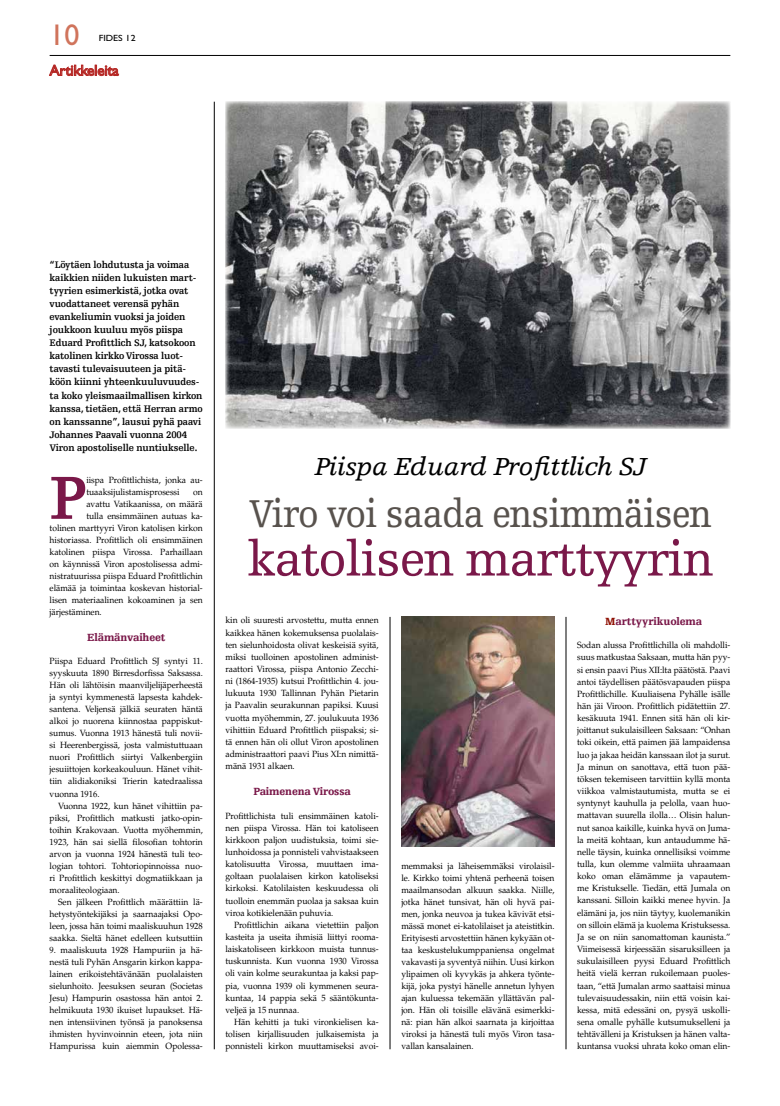
<style>
.page{position:relative;width:780px;height:1106px;background:#fff}
.page>*{position:absolute;margin:0;border:0;box-sizing:border-box;transform-origin:0 0}
.t1{font:700 64.2px "Egyptienne FLT Std";color:#7a1849;scale:.95 1}
.t2{font:51px "Egyptienne FLT Std";letter-spacing:-.035em;color:#7a1849}
.t3{font:41px "Egyptienne FLT Std";letter-spacing:-.035em;color:#58524d;scale:.91 1}
.t4{font:30px "Gill Sans Std";color:#d0745c}
.t5{font:italic 26px "Egyptienne FLT Std";letter-spacing:-.015em;color:#000}
.t6{font:15px "Gill Sans Std";letter-spacing:-.01em;color:#b52724}
.t7{font:900 11px "Egyptienne FLT Std";letter-spacing:-.015em;color:#7a1849;scale:.95 1}
.t8{font:700 10px/13px "Egyptienne FLT Std";letter-spacing:-.015em;color:#000;scale:.95 1}
.t9{font:9px/12.1px "Palatino LT Std";letter-spacing:-.005em;color:#000;text-align:justify;scale:.95 1}
.t10{font:9px "Gill Sans Std";color:#000;scale:1.1 1}
.s1{color:#8d0e01}
</style>
<div class="page">
<hr style="left:50px;top:55px;width:680px;height:1px;background:#000">
<svg style="left:49px;top:65px;width:70px;height:11px"></svg>
<hr style="left:214px;top:102px;width:1px;height:947px;background:#000">
<hr style="left:566px;top:617px;width:1px;height:432px;background:#000">
<hr style="left:390px;top:617px;width:1px;height:432px;background:#000">
<img style="left:225px;top:102px;width:505px;height:326px">
<img style="left:401px;top:617px;width:153px;height:229px">
<h3 class="t4" style="left:50px;top:18px;width:31px">10</h3>
<p class="t10" style="left:99px;top:33px;width:35px">FIDES 12</p>
<h3 class="t6" style="left:50px;top:62px;width:71px">Artikkeleita</h3>
<p class="t8" style="left:50px;top:258px;width:163px">“Löytäen lohdutusta ja voimaa kaikkien niiden lukuisten mart&shy;tyyrien esimerkistä, jotka ovat vuodattaneet verensä pyhän evankeliumin vuoksi ja joiden joukkoon kuuluu myös piispa<br>Eduard Profittlich SJ, katsokoon katolinen kirkko Virossa luot&shy;tavasti tulevaisuuteen ja pitä&shy;köön kiinni yhteenkuuluvuudes&shy;ta koko yleismaailmallisen kirkon kanssa, tietäen, että Herran armo on kanssanne”, lausui pyhä paavi<br>Johannes Paavali vuonna 2004<br>Viron apostoliselle nuntiukselle.</p>
<h1 class="t1" style="left:50px;top:462px;width:41px">P</h1>
<p class="t9" style="left:86px;top:474px;width:124px">iispa Profittlichista, jonka au&shy;tuaaksijulistamisprosessi</p>
<p class="t9" style="left:193px;top:486px;width:12px">on</p>
<p class="t9" style="left:86px;top:498px;width:124px">avattu Vatikaanissa, on määrä</p>
<p class="t9" style="left:86px;top:510px;width:124px">tulla ensimmäinen autuas ka-</p>
<p class="t9" style="left:50px;top:522px;width:163px">tolinen marttyyri Viron katolisen kirkon</p>
<p class="t9" style="left:50px;top:534px;width:163px">historiassa. Profittlich oli ensimmäinen</p>
<p class="t9" style="left:50px;top:546px;width:163px">katolinen piispa Virossa. Parhaillaan</p>
<p class="t9" style="left:50px;top:558px;width:163px">on käynnissä Viron apostolisessa admi-</p>
<p class="t9" style="left:50px;top:570px;width:163px">nistratuurissa piispa Eduard Profittlichin</p>
<p class="t9" style="left:50px;top:582px;width:163px">elämää ja toimintaa koskevan historial-</p>
<p class="t9" style="left:50px;top:594px;width:163px">lisen materiaalinen kokoaminen ja sen</p>
<p class="t9" style="left:50px;top:606px;width:56px">järjestäminen.</p>
<p class="t7" style="left:87px;top:631px;width:84px">Elämänvaiheet</p>
<p class="t9" style="left:50px;top:655px;width:163px">Piispa Eduard Profittlich SJ syntyi 11. syyskuuta 1890 Birresdorfissa Saksassa.<br>Hän oli lähtöisin maanviljelijäperheestä ja syntyi kymmenestä lapsesta kahdek&shy;santena. Veljensä jälkiä seuraten häntä alkoi jo nuorena kiinnostaa pappiskut&shy;sumus. Vuonna 1913 hänestä tuli novii&shy;si Heerenbergissä, josta valmistuttuaan nuori Profittlich siirtyi Valkenbergiin jesuiittojen korkeakouluun. Hänet vihit&shy;tiin alidiakoniksi Trierin katedraalissa vuonna 1916.</p>
<p class="t9" style="left:50px;top:799px;width:163px;text-indent:9px">Vuonna 1922, kun hänet vihittiin pa&shy;piksi, Profittlich matkusti jatko-opin&shy;toihin Krakovaan. Vuotta myöhemmin, 1923, hän sai siellä filosofian tohtorin arvon ja vuonna 1924 hänestä tuli teo&shy;logian tohtori. Tohtoriopinnoissa nuo&shy;ri Profittlich keskittyi dogmatiikkaan ja moraaliteologiaan.</p>
<p class="t9" style="left:50px;top:896px;width:163px;text-indent:9px">Sen jälkeen Profittlich määrättiin lä&shy;hetystyöntekijäksi ja saarnaajaksi Opo&shy;leen, jossa hän toimi maaliskuuhun 1928 saakka. Sieltä hänet edelleen kutsuttiin</p>
<p class="t9" style="left:50px;top:944px;width:163px">9. maaliskuuta 1928 Hampuriin ja hä&shy;nestä tuli Pyhän Ansgarin kirkon kappa&shy;lainen erikoistehtävänään puolalaisten sielunhoito. Jeesuksen seuran (Societas Jesu) Hampurin osastossa hän antoi 2. helmikuuta 1930 ikuiset lupaukset. Hä&shy;nen intensiivinen työnsä ja panoksensa ihmisten hyvinvoinnin eteen, jota niin Hampurissa kuin aiemmin Opolessa-</p>
<h3 class="t5" style="left:315px;top:453px;width:333px">Piispa Eduard Profittlich SJ</h3>
<h3 class="t3" style="left:249px;top:490px;width:510px">Viro voi saada ensimmäisen</h3>
<h2 class="t2" style="left:247px;top:531px;width:468px">katolisen marttyyrin</h2>
<p class="t7" style="left:605px;top:615px;width:104px"><span class="s1">M</span>arttyyrikuolema</p>
<p class="t9" style="left:577px;top:639px;width:163px">Sodan alussa Profittlichilla oli mahdolli&shy;suus matkustaa Saksaan, mutta hän pyy&shy;si ensin paavi Pius XII:lta päätöstä. Paavi antoi täydellisen päätösvapauden piispa Profittlichille. Kuuliaisena Pyhälle isälle hän jäi Viroon. Profittlich pidätettiin 27. kesäkuuta 1941. Ennen sitä hän oli kir&shy;joittanut sukulaisilleen Saksaan: “Onhan toki oikein, että paimen jää lampaidensa luo ja jakaa heidän kanssaan ilot ja surut.<br>Ja minun on sanottava, että tuon pää&shy;töksen tekemiseen tarvittiin kyllä monta viikkoa valmistautumista, mutta se ei syntynyt kauhulla ja pelolla, vaan huo&shy;mattavan suurella ilolla… Olisin halun&shy;nut sanoa kaikille, kuinka hyvä on Juma&shy;la meitä kohtaan, kun antaudumme hä&shy;nelle täysin, kuinka onnellisiksi voimme tulla, kun olemme valmiita uhraamaan koko oman elämämme ja vapautem&shy;me Kristukselle. Tiedän, että Jumala on kanssani. Silloin kaikki menee hyvin. Ja elämäni ja, jos niin täytyy, kuolemanikin on silloin elämä ja kuolema Kristuksessa.<br>Ja se on niin sanomattoman kaunista.” Viimeisessä kirjeessään sisaruksilleen ja sukulaisilleen pyysi Eduard Profittlich heitä vielä kerran rukoilemaan puoles&shy;taan, “että Jumalan armo saattaisi minua tulevaisuudessakin, niin että voisin kai&shy;kessa, mitä edessäni on, pysyä uskolli&shy;sena omalle pyhälle kutsumukselleni ja tehtävälleni ja Kristuksen ja hänen valta&shy;kuntansa vuoksi uhrata koko oman elin-</p>
<p class="t9" style="left:225px;top:614px;width:163px">kin oli suuresti arvostettu, mutta ennen kaikkea hänen kokemuksensa puolalais&shy;ten sielunhoidosta olivat keskeisiä syitä, miksi tuolloinen apostolinen administ&shy;raattori Virossa, piispa Antonio Zecchi&shy;ni (1864-1935) kutsui Profittlichin 4. jou&shy;lukuuta 1930 Tallinnan Pyhän Pietarin ja Paavalin seurakunnan papiksi. Kuusi vuotta myöhemmin, 27. joulukuuta 1936 vihittiin Eduard Profittlich piispaksi; si&shy;tä ennen hän oli ollut Viron apostolinen administraattori paavi Pius XI:n nimittä&shy;mänä 1931 alkaen.</p>
<p class="t7" style="left:253px;top:785px;width:104px">Paimenena Virossa</p>
<p class="t9" style="left:225px;top:809px;width:163px">Profittlichista tuli ensimmäinen katoli&shy;nen piispa Virossa. Hän toi katoliseen kirkkoon paljon uudistuksia, toimi sie&shy;lunhoidossa ja ponnisteli vahvistaakseen katolisuutta Virossa, muuttaen ima&shy;goltaan puolalaisen kirkon katoliseksi kirkoksi. Katolilaisten keskuudessa oli tuolloin enemmän puolaa ja saksaa kuin viroa kotikielenään puhuvia.</p>
<p class="t9" style="left:225px;top:918px;width:163px;text-indent:9px">Profittlichin aikana vietettiin paljon kasteita ja useita ihmisiä liittyi rooma&shy;laiskatoliseen kirkkoon muista tunnus&shy;tuskunnista. Kun vuonna 1930 Virossa oli vain kolme seurakuntaa ja kaksi pap&shy;pia, vuonna 1939 oli kymmenen seura&shy;kuntaa, 14 pappia sekä 5 sääntökunta&shy;veljeä ja 15 nunnaa.</p>
<p class="t9" style="left:225px;top:1016px;width:163px;text-indent:9px">Hän kehitti ja tuki vironkielisen ka&shy;tolisen kirjallisuuden julkaisemista ja ponnisteli kirkon muuttamiseksi avoi-</p>
<p class="t9" style="left:401px;top:860px;width:163px">memmaksi ja läheisemmäksi virolaisil&shy;le. Kirkko toimi yhtenä perheenä toisen maailmansodan alkuun saakka. Niille, jotka hänet tunsivat, hän oli hyvä pai&shy;men, jonka neuvoa ja tukea kävivät etsi&shy;mässä monet ei-katolilaiset ja ateistitkin.<br>Erityisesti arvostettiin hänen kykyään ot&shy;taa keskustelukumppaniensa ongelmat vakavasti ja syventyä niihin. Uusi kirkon ylipaimen oli kyvykäs ja ahkera työnte&shy;kijä, joka pystyi hänelle annetun lyhyen ajan kuluessa tekemään yllättävän pal&shy;jon. Hän oli toisille elävänä esimerkki&shy;nä: pian hän alkoi saarnata ja kirjoittaa viroksi ja hänestä tuli myös Viron tasa&shy;vallan kansalainen.</p>
</div>
